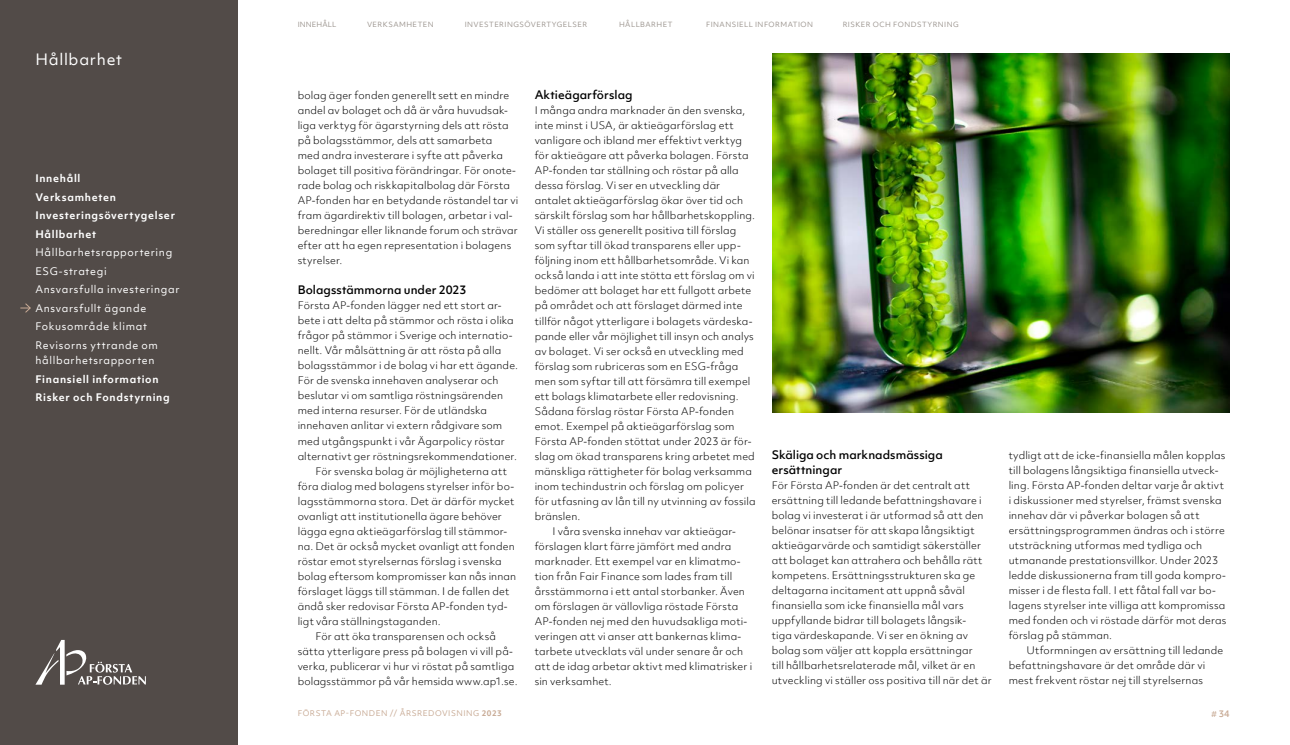
<style>
.page{position:relative;width:1290px;height:745px;background:#fff}
.page>*{position:absolute;margin:0;border:0;box-sizing:border-box;transform-origin:0 0}
.t1{font:15px "Objektiv Mk 1";letter-spacing:.045em;color:#fff}
.t2{font:500 11.25px/15px "Objektiv Mk 1";letter-spacing:.005em;color:#000}
.t3{font:300 10px/15px "Objektiv Mk 2";letter-spacing:.015em;color:#000}
.t4{font:10px/18.5px "Objektiv Mk 1";letter-spacing:.065em;color:#fff}
.t5{font:700 10px/18.5px "Objektiv Mk 1";letter-spacing:.07em;color:#fff}
.t6{font:500 8.75px "Objektiv Mk 1";color:#c8aa95}
.t7{font:7.5px "Objektiv Mk 1";letter-spacing:.07em;color:#c8aa95}
.t8{font:6.88px "Objektiv Mk 1";letter-spacing:.065em;color:#9c958f}
.t9{font:6.88px "Objektiv Mk 1";letter-spacing:.02em;color:#9c958f}
.s1{font-weight:700}
.s2{font-weight:400}
</style>
<div class="page">
<div style="left:0;top:0;width:237px;height:744px;background:#524b48"></div>
<svg style="left:36px;top:639px;width:110px;height:45px"></svg>
<img style="left:772px;top:53px;width:458px;height:359px">
<svg style="left:20px;top:303px;width:11px;height:10px"></svg>
<h1 class="t1" style="left:35px;top:49px;width:88px">Hållbarhet</h1>
<p class="t5" style="left:35px;top:169px;width:141px">Innehåll<br>Verksamheten<br>Investeringsövertygelser<br>Hållbarhet</p>
<p class="t4" style="left:35px;top:243px;width:146px">Hållbarhetsrapportering<br>ESG-strategi<br>Ansvarsfulla investeringar<br>Ansvarsfullt ägande<br>Fokusområde klimat<br>Revisorns yttrande om</p>
<p class="t4" style="left:35px;top:350px;width:121px">hållbarhetsrapporten</p>
<p class="t5" style="left:35px;top:369px;width:136px">Finansiell information<br>Risker och Fondstyrning</p>
<p class="t9" style="left:298px;top:20px;width:40px">INNEHÅLL</p>
<p class="t8" style="left:367px;top:20px;width:68px">VERKSAMHETEN</p>
<p class="t8" style="left:465px;top:20px;width:124px">INVESTERINGSÖVERTYGELSER</p>
<p class="t8" style="left:619px;top:20px;width:55px">HÅLLBARHET</p>
<p class="t8" style="left:706px;top:20px;width:109px">FINANSIELL INFORMATION</p>
<p class="t8" style="left:843px;top:20px;width:118px">RISKER OCH FONDSTYRNING</p>
<p class="t3" style="left:298px;top:88px;width:222px">bolag äger fonden generellt sett en mindre andel av bolaget och då är våra huvudsak&shy;liga verktyg för ägarstyrning dels att rösta på bolagsstämmor, dels att samarbeta<br>med andra investerare i syfte att påverka bolaget till positiva förändringar. För onote&shy;rade bolag och riskkapitalbolag där Första AP-fonden har en betydande röstandel tar vi fram ägardirektiv till bolagen, arbetar i val&shy;beredningar eller liknande forum och strävar efter att ha egen representation i bolagens styrelser.</p>
<p class="t2" style="left:298px;top:282px;width:170px">Bolagsstämmorna under 2023</p>
<p class="t3" style="left:298px;top:298px;width:206px">Första AP-fonden lägger ned ett stort ar-</p>
<p class="t3" style="left:298px;top:313px;width:218px">bete i att delta på stämmor och rösta i olika</p>
<p class="t3" style="left:298px;top:328px;width:217px">frågor på stämmor i Sverige och internatio-</p>
<p class="t3" style="left:298px;top:343px;width:205px">nellt. Vår målsättning är att rösta på alla</p>
<p class="t3" style="left:298px;top:358px;width:222px">bolagsstämmor i de bolag vi har ett ägande.</p>
<p class="t3" style="left:298px;top:373px;width:202px">För de svenska innehaven analyserar och</p>
<p class="t3" style="left:298px;top:388px;width:207px">beslutar vi om samtliga röstningsärenden</p>
<p class="t3" style="left:298px;top:403px;width:191px">med interna resurser. För de utländska</p>
<p class="t3" style="left:298px;top:418px;width:206px">innehaven anlitar vi extern rådgivare som</p>
<p class="t3" style="left:298px;top:433px;width:209px">med utgångspunkt i vår Ägarpolicy röstar</p>
<p class="t3" style="left:298px;top:448px;width:221px">alternativt ger röstningsrekommendationer.</p>
<p class="t3" style="left:315px;top:463px;width:193px">För svenska bolag är möjligheterna att</p>
<p class="t3" style="left:298px;top:478px;width:218px">föra dialog med bolagens styrelser inför bo-</p>
<p class="t3" style="left:298px;top:493px;width:218px">lagsstämmorna stora. Det är därför mycket</p>
<p class="t3" style="left:298px;top:508px;width:206px">ovanligt att institutionella ägare behöver</p>
<p class="t3" style="left:298px;top:523px;width:211px">lägga egna aktieägarförslag till stämmor-</p>
<p class="t3" style="left:298px;top:538px;width:219px">na. Det är också mycket ovanligt att fonden</p>
<p class="t3" style="left:298px;top:553px;width:206px">röstar emot styrelsernas förslag i svenska</p>
<p class="t3" style="left:298px;top:568px;width:220px">bolag eftersom kompromisser kan nås innan</p>
<p class="t3" style="left:298px;top:583px;width:213px">förslaget läggs till stämman. I de fallen det</p>
<p class="t3" style="left:298px;top:598px;width:212px">ändå sker redovisar Första AP-fonden tyd-</p>
<p class="t3" style="left:298px;top:613px;width:145px">ligt våra ställningstaganden.</p>
<p class="t3" style="left:315px;top:628px;width:182px">För att öka transparensen och också</p>
<p class="t3" style="left:298px;top:643px;width:217px">sätta ytterligare press på bolagen vi vill på-</p>
<p class="t3" style="left:298px;top:658px;width:218px">verka, publicerar vi hur vi röstat på samtliga</p>
<p class="t3" style="left:298px;top:673px;width:221px">bolagsstämmor på vår hemsida www.ap1.se.</p>
<p class="t2" style="left:535px;top:87px;width:99px">Aktieägarförslag</p>
<p class="t3" style="left:535px;top:103px;width:212px">I många andra marknader än den svenska,</p>
<p class="t3" style="left:535px;top:118px;width:200px">inte minst i USA, är aktieägarförslag ett</p>
<p class="t3" style="left:535px;top:133px;width:209px">vanligare och ibland mer effektivt verktyg</p>
<p class="t3" style="left:535px;top:148px;width:215px">för aktieägare att påverka bolagen. Första</p>
<p class="t3" style="left:535px;top:163px;width:206px">AP-fonden tar ställning och röstar på alla</p>
<p class="t3" style="left:535px;top:178px;width:187px">dessa förslag. Vi ser en utveckling där</p>
<p class="t3" style="left:535px;top:193px;width:210px">antalet aktieägarförslag ökar över tid och</p>
<p class="t3" style="left:535px;top:208px;width:222px">särskilt förslag som har hållbarhetskoppling.</p>
<p class="t3" style="left:535px;top:223px;width:203px">Vi ställer oss generellt positiva till förslag</p>
<p class="t3" style="left:535px;top:238px;width:208px">som syftar till ökad transparens eller upp-</p>
<p class="t3" style="left:535px;top:253px;width:216px">följning inom ett hållbarhetsområde. Vi kan</p>
<p class="t3" style="left:535px;top:268px;width:221px">också landa i att inte stötta ett förslag om vi</p>
<p class="t3" style="left:535px;top:283px;width:218px">bedömer att bolaget har ett fullgott arbete</p>
<p class="t3" style="left:535px;top:298px;width:209px">på området och att förslaget därmed inte</p>
<p class="t3" style="left:535px;top:313px;width:220px">tillför något ytterligare i bolagets värdeska-</p>
<p class="t3" style="left:535px;top:328px;width:221px">pande eller vår möjlighet till insyn och analys</p>
<p class="t3" style="left:535px;top:343px;width:211px">av bolaget. Vi ser också en utveckling med</p>
<p class="t3" style="left:535px;top:358px;width:205px">förslag som rubriceras som en ESG-fråga</p>
<p class="t3" style="left:535px;top:373px;width:217px">men som syftar till att försämra till exempel</p>
<p class="t3" style="left:535px;top:388px;width:206px">ett bolags klimatarbete eller redovisning.</p>
<p class="t3" style="left:535px;top:403px;width:201px">Sådana förslag röstar Första AP-fonden</p>
<p class="t3" style="left:535px;top:418px;width:201px">emot. Exempel på aktieägarförslag som</p>
<p class="t3" style="left:535px;top:433px;width:219px">Första AP-fonden stöttat under 2023 är för-</p>
<p class="t3" style="left:535px;top:448px;width:222px">slag om ökad transparens kring arbetet med</p>
<p class="t3" style="left:535px;top:463px;width:219px">mänskliga rättigheter för bolag verksamma</p>
<p class="t3" style="left:535px;top:478px;width:211px">inom techindustrin och förslag om policyer</p>
<p class="t3" style="left:535px;top:493px;width:222px">för utfasning av lån till ny utvinning av fossila</p>
<p class="t3" style="left:535px;top:508px;width:47px">bränslen.</p>
<p class="t3" style="left:552px;top:523px;width:185px">I våra svenska innehav var aktieägar-</p>
<p class="t3" style="left:535px;top:538px;width:198px">förslagen klart färre jämfört med andra</p>
<p class="t3" style="left:535px;top:553px;width:208px">marknader. Ett exempel var en klimatmo-</p>
<p class="t3" style="left:535px;top:568px;width:199px">tion från Fair Finance som lades fram till</p>
<p class="t3" style="left:535px;top:583px;width:212px">årsstämmorna i ett antal storbanker. Även</p>
<p class="t3" style="left:535px;top:598px;width:205px">om förslagen är vällovliga röstade Första</p>
<p class="t3" style="left:535px;top:613px;width:214px">AP-fonden nej med den huvudsakliga moti-</p>
<p class="t3" style="left:535px;top:628px;width:208px">veringen att vi anser att bankernas klima-</p>
<p class="t3" style="left:535px;top:643px;width:210px">tarbete utvecklats väl under senare år och</p>
<p class="t3" style="left:535px;top:658px;width:219px">att de idag arbetar aktivt med klimatrisker i</p>
<p class="t3" style="left:535px;top:673px;width:79px">sin verksamhet.</p>
<p class="t2" style="left:772px;top:447px;width:173px">Skäliga och marknadsmässiga ersättningar</p>
<p class="t3" style="left:772px;top:477px;width:221px">För Första AP-fonden är det centralt att ersättning till ledande befattningshavare i bolag vi investerat i är utformad så att den belönar insatser för att skapa långsiktigt aktieägarvärde och samtidigt säkerställer att bolaget kan attrahera och behålla rätt kompetens. Ersättningsstrukturen ska ge deltagarna incitament att uppnå såväl finansiella som icke finansiella mål vars uppfyllande bidrar till bolagets långsik-<br>tiga värdeskapande. Vi ser en ökning av bolag som väljer att koppla ersättningar<br>till hållbarhetsrelaterade mål, vilket är en utveckling vi ställer oss positiva till när det är</p>
<p class="t3" style="left:1009px;top:447px;width:219px">tydligt att de icke-finansiella målen kopplas till bolagens långsiktiga finansiella utveck&shy;ling. Första AP-fonden deltar varje år aktivt i diskussioner med styrelser, främst svenska innehav där vi påverkar bolagen så att ersättningsprogrammen ändras och i större utsträckning utformas med tydliga och utmanande prestationsvillkor. Under 2023 ledde diskussionerna fram till goda kompro&shy;misser i de flesta fall. I ett fåtal fall var bo&shy;lagens styrelser inte villiga att kompromissa med fonden och vi röstade därför mot deras förslag på stämman.</p>
<p class="t3" style="left:1009px;top:642px;width:216px;text-indent:18px">Utformningen av ersättning till ledande befattningshavare är det område där vi mest frekvent röstar nej till styrelsernas</p>
<p class="t7" style="left:298px;top:707px;width:206px">FÖRSTA AP-FONDEN // ÅRSREDOVISNING <span class="s1">2023</span></p>
<p class="t6" style="left:1211px;top:706px;width:20px"><span class="s2">#</span> 34</p>
</div>
